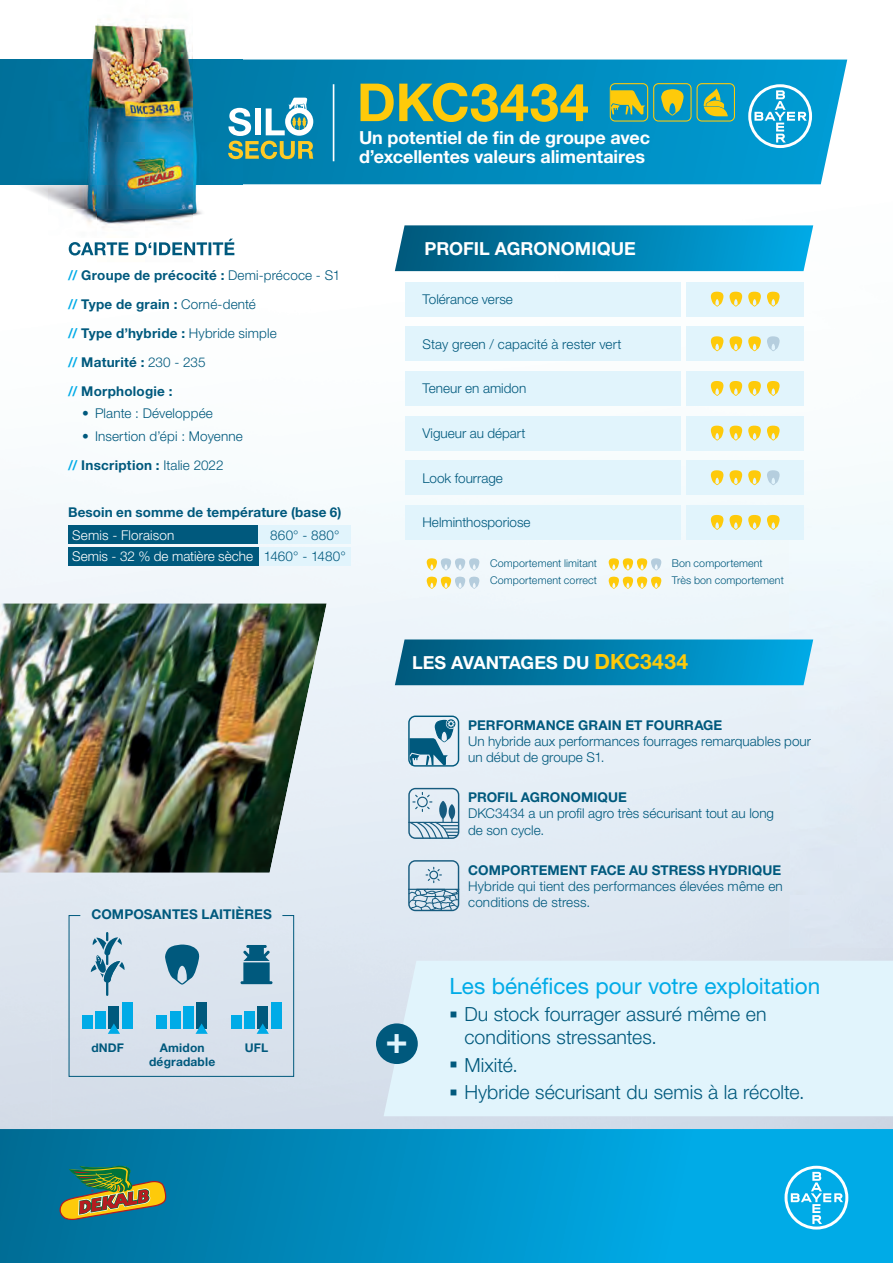
<style>
.page{position:relative;width:893px;height:1263px;background:#fff}
.page>*{position:absolute;margin:0;border:0;box-sizing:border-box;transform-origin:0 0}
.t1{font:700 52.5px "Helvetica Neue LT Pro";letter-spacing:.01em;color:#feca0a}
.t2{font:700 37.5px "Helvetica Neue LT Pro";color:#e1f4fc}
.t3{font:22.5px "Helvetica Neue LT Pro";color:#00abe7}
.t4{font:300 19.5px/22.5px "Helvetica Neue LT Pro";color:#00597d}
.t5{font:700 18px/19.5px "Helvetica Neue LT Pro";letter-spacing:-.005em;color:#fff}
.t6{font:300 13.5px/16.2px "Helvetica Neue LT Pro";color:#00597d}
.t7{font:700 13.5px/29px "Helvetica Neue LT Pro";letter-spacing:.01em;color:#00597d}
.t8{font:300 13.5px/21.3px "Helvetica Neue LT Pro";letter-spacing:.005em;color:#fff}
.t9{font:700 12px/14.4px "Helvetica Neue LT Pro";letter-spacing:.015em;color:#00597d;text-align:center}
.t10{font:300 10.65px "Helvetica Neue LT Pro";letter-spacing:.01em;color:#00597d}
.s1{color:#00abe7}
.s2{font-weight:300}
.s3{font-weight:700;color:#00abe7}
.s4{font-weight:700}
.s5{color:#00597d}
.s6{font-size:21px;color:#feca0a}
</style>
<div class="page">
<img style="left:242px;top:59px;width:606px;height:2px">
<img style="left:209px;top:184px;width:422px;height:605px">
<div style="left:51px;top:500px;width:158px;height:103px;background:#f2f7fb"></div>
<svg style="left:0;top:1129px;width:893px;height:134px;background:#0092c7"></svg>
<svg style="left:242px;top:60px;width:605px;height:124px;background:#068ebf"></svg>
<div style="left:68px;top:526px;width:191px;height:18px;background:#00597d"></div>
<div style="left:259px;top:526px;width:92px;height:18px;background:#e1f4fc"></div>
<div style="left:259px;top:547px;width:92px;height:18px;background:#e1f4fc"></div>
<div style="left:68px;top:547px;width:191px;height:18px;background:#00597d"></div>
<svg style="left:395px;top:225px;width:418px;height:46px;background:#0783b1"></svg>
<img style="left:0;top:22px;width:242px;height:240px">
<img style="left:69px;top:239px;width:83px;height:17px">
<img style="left:69px;top:242px;width:82px;height:14px">
<img style="left:152px;top:239px;width:82px;height:17px">
<svg style="left:395px;top:639px;width:418px;height:46px;background:#0783b1"></svg>
<div style="left:405px;top:282px;width:276px;height:34px;background:#e1f4fc"></div>
<div style="left:686px;top:282px;width:118px;height:34px;background:#e1f4fc"></div>
<svg style="left:711px;top:292px;width:12px;height:15px"></svg>
<svg style="left:729px;top:292px;width:13px;height:15px"></svg>
<svg style="left:748px;top:292px;width:13px;height:15px"></svg>
<svg style="left:767px;top:292px;width:13px;height:15px"></svg>
<div style="left:686px;top:327px;width:118px;height:34px;background:#e1f4fc"></div>
<div style="left:405px;top:327px;width:276px;height:34px;background:#e1f4fc"></div>
<svg style="left:711px;top:336px;width:12px;height:15px"></svg>
<svg style="left:729px;top:336px;width:13px;height:15px"></svg>
<svg style="left:748px;top:336px;width:13px;height:15px"></svg>
<svg style="left:767px;top:336px;width:13px;height:15px"></svg>
<div style="left:686px;top:371px;width:118px;height:34px;background:#e1f4fc"></div>
<div style="left:405px;top:371px;width:276px;height:34px;background:#e1f4fc"></div>
<svg style="left:711px;top:381px;width:12px;height:15px"></svg>
<svg style="left:729px;top:381px;width:13px;height:15px"></svg>
<svg style="left:748px;top:381px;width:13px;height:15px"></svg>
<svg style="left:767px;top:381px;width:13px;height:15px"></svg>
<svg style="left:427px;top:558px;width:52px;height:12px"></svg>
<svg style="left:609px;top:558px;width:52px;height:12px"></svg>
<svg style="left:427px;top:576px;width:52px;height:13px"></svg>
<svg style="left:609px;top:576px;width:52px;height:13px"></svg>
<img style="left:0;top:603px;width:327px;height:270px">
<div style="left:384px;top:961px;width:509px;height:155px;background:#e1f4fc"></div>
<div style="left:376px;top:1023px;width:42px;height:41px;background:#00597d;border-radius:50%"></div>
<hr style="left:333px;top:84px;width:1px;height:77px;background:#fff">
<div style="left:686px;top:416px;width:118px;height:34px;background:#e1f4fc"></div>
<div style="left:686px;top:461px;width:118px;height:34px;background:#e1f4fc"></div>
<div style="left:686px;top:505px;width:118px;height:34px;background:#e1f4fc"></div>
<div style="left:405px;top:416px;width:276px;height:34px;background:#e1f4fc"></div>
<div style="left:405px;top:461px;width:276px;height:34px;background:#e1f4fc"></div>
<div style="left:405px;top:505px;width:276px;height:34px;background:#e1f4fc"></div>
<svg style="left:711px;top:425px;width:12px;height:15px"></svg>
<svg style="left:711px;top:470px;width:12px;height:15px"></svg>
<svg style="left:711px;top:515px;width:12px;height:15px"></svg>
<svg style="left:729px;top:425px;width:13px;height:15px"></svg>
<svg style="left:729px;top:470px;width:13px;height:15px"></svg>
<svg style="left:729px;top:515px;width:13px;height:15px"></svg>
<svg style="left:748px;top:425px;width:13px;height:15px"></svg>
<svg style="left:748px;top:470px;width:13px;height:15px"></svg>
<svg style="left:748px;top:515px;width:13px;height:15px"></svg>
<svg style="left:767px;top:425px;width:13px;height:15px"></svg>
<svg style="left:767px;top:470px;width:13px;height:15px"></svg>
<svg style="left:767px;top:515px;width:13px;height:15px"></svg>
<svg style="left:68px;top:915px;width:226px;height:162px;background:#b8d2e2"></svg>
<svg style="left:408px;top:788px;width:51px;height:51px;background:#acc5d5"></svg>
<div style="left:417px;top:797px;width:11px;height:10px;border:1px solid #165b7f;border-radius:50%"></div>
<svg style="left:408px;top:715px;width:51px;height:52px;background:#82adc1"></svg>
<svg style="left:408px;top:860px;width:52px;height:52px;background:#afc6d6"></svg>
<hr style="left:408px;top:889px;width:51px;height:1px;background:#165b7f">
<svg style="left:610px;top:83px;width:125px;height:39px;background:#59a684"></svg>
<svg style="left:228px;top:98px;width:85px;height:61px"></svg>
<svg style="left:784px;top:1166px;width:64px;height:63px"></svg>
<svg style="left:748px;top:84px;width:64px;height:64px"></svg>
<svg style="left:60px;top:1166px;width:106px;height:54px;background:#637f57"></svg>
<svg style="left:451px;top:1011px;width:5px;height:6px"></svg>
<svg style="left:451px;top:1061px;width:5px;height:6px"></svg>
<svg style="left:451px;top:1089px;width:5px;height:6px"></svg>
<h1 class="t1" style="left:357px;top:83px;width:233px">DKC3434</h1>
<h3 class="t5" style="left:359px;top:129px;width:293px">Un potentiel de fin de groupe avec d’excellentes valeurs alimentaires</h3>
<p class="t7" style="left:68px;top:262px;width:274px"><span class="s1">//</span> Groupe de précocité : <span class="s2">Demi-précoce - S1 </span><span class="s1">//</span> Type de grain : <span class="s2">Corné-denté<br></span><span class="s1">//</span> Type d’hybride : <span class="s2">Hybride simple<br></span><span class="s1">//</span> Maturité : <span class="s2">230 - 235<br></span><span class="s1">//</span> Morphologie :</p>
<p class="t6" style="left:82px;top:407px;width:132px">• Plante : Développée</p>
<p class="t6" style="left:68px;top:423px;width:176px;line-height:29px;text-indent:14px">• Insertion d’épi : Moyenne <span class="s3">//</span> <span class="s4">Inscription :</span> Italie 2022</p>
<p class="t7" style="left:68px;top:499px;width:275px">Besoin en somme de température (base 6)</p>
<p class="t8" style="left:72px;top:525px;width:104px">Semis - Floraison</p>
<p class="t8" style="left:72px;top:525px;width:275px;text-indent:198px"><span class="s5">860° - 880°<br></span>Semis - 32 % de matière sèche <span class="s5">1460° - 1480°</span></p>
<p class="t7" style="left:91px;top:901px;width:182px">COMPOSANTES LAITIÈRES</p>
<p class="t9" style="left:91px;top:1042px;width:34px">dNDF</p>
<p class="t9" style="left:245px;top:1042px;width:25px">UFL</p>
<p class="t9" style="left:149px;top:1042px;width:68px">Amidon dégradable</p>
<h3 class="t5" style="left:425px;top:241px;width:213px">PROFIL AGRONOMIQUE</h3>
<h3 class="t5" style="left:393px;top:241px;width:199px">AGRONOMIC PROFILE</h3>
<p class="t6" style="left:422px;top:292px;width:92px">Tolérance verse</p>
<p class="t6" style="left:422px;top:337px;width:201px">Stay green / capacité à rester vert</p>
<p class="t6" style="left:422px;top:382px;width:105px">Teneur en amidon</p>
<p class="t6" style="left:422px;top:426px;width:82px">Look fourrage</p>
<p class="t6" style="left:422px;top:471px;width:110px">Helminthosporiose</p>
<p class="t6" style="left:422px;top:426px;width:105px">Vigueur au départ</p>
<p class="t6" style="left:422px;top:471px;width:82px">Look fourrage</p>
<p class="t6" style="left:422px;top:516px;width:110px">Helminthosporiose</p>
<p class="t10" style="left:490px;top:559px;width:108px">Comportement limitant</p>
<p class="t10" style="left:672px;top:559px;width:92px">Bon comportement</p>
<p class="t10" style="left:490px;top:577px;width:108px">Comportement correct</p>
<p class="t10" style="left:672px;top:577px;width:113px">Très bon comportement</p>
<h3 class="t5" style="left:412px;top:655px;width:277px">LES AVANTAGES DU <span class="s6">DKC3434</span></h3>
<h2 class="t2" style="left:385px;top:1026px;width:24px">+</h2>
<p class="t7" style="left:468px;top:712px;width:256px">PERFORMANCE GRAIN ET FOURRAGE</p>
<p class="t6" style="left:468px;top:734px;width:344px">Un hybride aux performances fourrages remarquables pour un début de groupe S1.</p>
<p class="t7" style="left:468px;top:784px;width:160px">PROFIL AGRONOMIQUE</p>
<p class="t6" style="left:468px;top:807px;width:307px">DKC3434 a un profil agro très sécurisant tout au long de son cycle.</p>
<p class="t7" style="left:468px;top:857px;width:315px">COMPORTEMENT FACE AU STRESS HYDRIQUE</p>
<p class="t6" style="left:468px;top:879px;width:316px">Hybride qui tient des performances élevées même en conditions de stress.</p>
<h3 class="t3" style="left:449px;top:978px;width:372px">Les bénéfices pour votre exploitation</h3>
<h3 class="t4" style="left:464px;top:1005px;width:304px">Du stock fourrager assuré même en conditions stressantes.</h3>
<h3 class="t4" style="left:464px;top:1053px;width:342px;line-height:27.8px">Mixité.<br>Hybride sécurisant du semis à la récolte.</h3>
</div>
